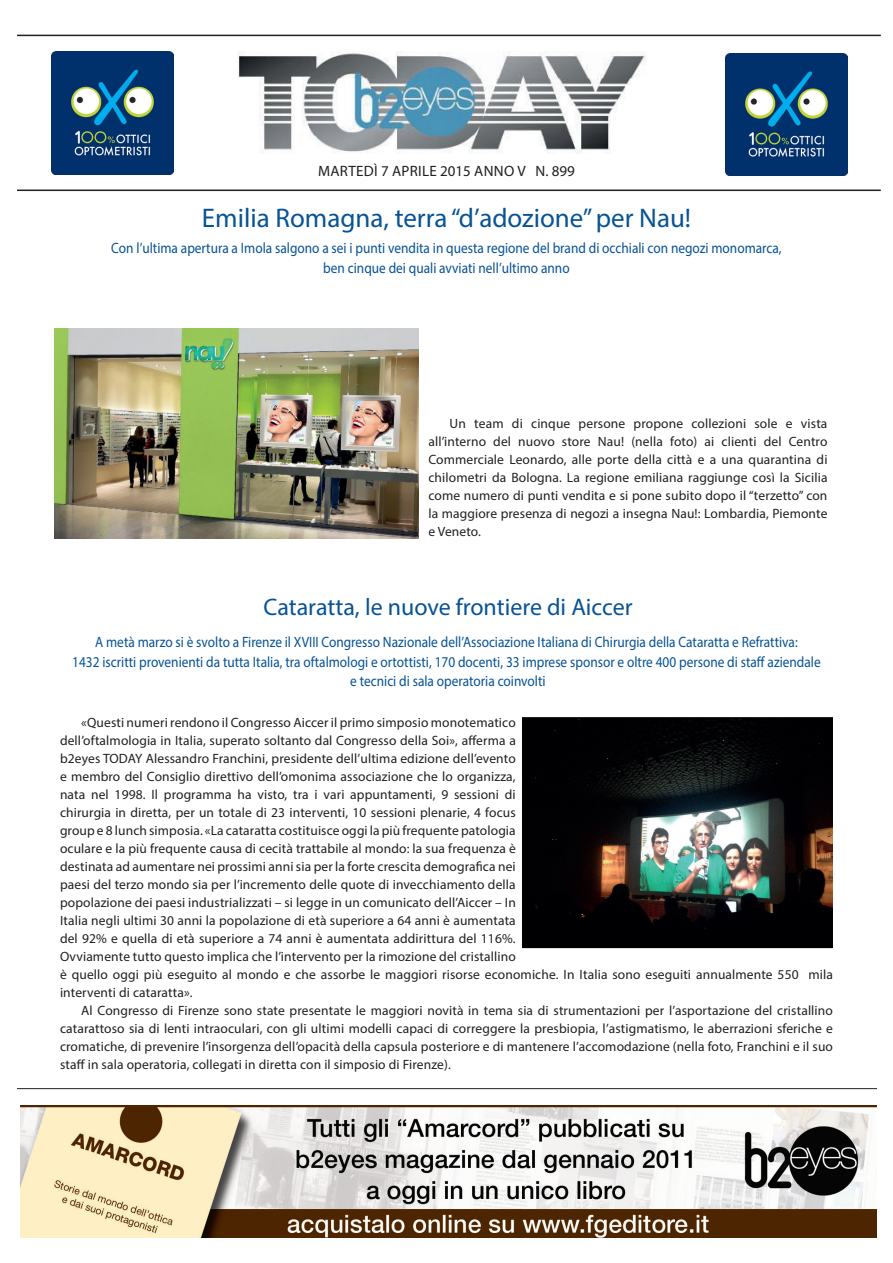
<style>
.page{position:relative;width:893px;height:1263px;background:#fff}
.page>*{position:absolute;margin:0;border:0;box-sizing:border-box;transform-origin:0 0}
.t1{font:27px "Myriad Pro";color:#075394}
.t2{font:24px "Myriad Pro";color:#075394}
.t3{font:15px/19.5px "Myriad Pro";color:#075394;text-align:center;scale:.89 1}
.t4{font:15px "Myriad Pro";letter-spacing:.02em;color:#231f20}
.t5{font:13.5px/18px "Myriad Pro";letter-spacing:.01em;color:#231f20;text-align:justify}
</style>
<div class="page">
<img style="left:237px;top:52px;width:410px;height:101px">
<img style="left:20px;top:1106px;width:857px;height:131px">
<hr style="left:17px;top:1088px;width:860px;height:1px;background:#231f20">
<img style="left:725px;top:54px;width:123px;height:122px">
<img style="left:52px;top:52px;width:122px;height:122px">
<hr style="left:17px;top:190px;width:864px;height:1px;background:#231f20">
<hr style="left:17px;top:35px;width:864px;height:1px;background:#231f20">
<img style="left:54px;top:328px;width:365px;height:210px">
<img style="left:523px;top:718px;width:309px;height:229px">
<div style="left:516px;top:711px;width:323px;height:243px;border:6px solid #fff"></div>
<p class="t4" style="left:318px;top:162px;width:258px">MARTEDÌ 7 APRILE 2015 ANNO V N. 899</p>
<h1 class="t1" style="left:202px;top:202px;width:491px">Emilia Romagna, terra “d’adozione” per Nau!</h1>
<p class="t3" style="left:111px;top:238px;width:755px">Con l’ultima apertura a Imola salgono a sei i punti vendita in questa regione del brand di occhiali con negozi monomarca, ben cinque dei quali avviati nell’ultimo anno</p>
<p class="t5" style="left:428px;top:414px;width:401px;text-indent:21px">Un team di cinque persone propone collezioni sole e vista all’interno del nuovo store Nau! (nella foto) ai clienti del Centro Commerciale Leonardo, alle porte della città e a una quarantina di chilometri da Bologna. La regione emiliana raggiunge così la Sicilia come numero di punti vendita e si pone subito dopo il “terzetto” con la maggiore presenza di negozi a insegna Nau!: Lombardia, Piemonte e Veneto.</p>
<h2 class="t2" style="left:264px;top:592px;width:371px">Cataratta, le nuove frontiere di Aiccer</h2>
<p class="t3" style="left:72px;top:632px;width:842px">A metà marzo si è svolto a Firenze il XVIII Congresso Nazionale dell’Associazione Italiana di Chirurgia della Cataratta e Refrattiva:<br>1432 iscritti provenienti da tutta Italia, tra oftalmologi e ortottisti, 170 docenti, 33 imprese sponsor e oltre 400 persone di staff aziendale e tecnici di sala operatoria coinvolti</p>
<p class="t5" style="left:60px;top:713px;width:774px;text-align:left;text-indent:21px">«Questi numeri rendono il Congresso Aiccer il primo simposio monotematico<br>dell’oftalmologia in Italia, superato soltanto dal Congresso della Soi», afferma a<br>b2eyes TODAY Alessandro Franchini, presidente dell’ultima edizione dell’evento<br>e membro del Consiglio direttivo dell’omonima associazione che lo organizza,<br>nata nel 1998. Il programma ha visto, tra i vari appuntamenti, 9 sessioni di<br>chirurgia in diretta, per un totale di 23 interventi, 10 sessioni plenarie, 4 focus<br>group e 8 lunch simposia. «La cataratta costituisce oggi la più frequente patologia<br>oculare e la più frequente causa di cecità trattabile al mondo: la sua frequenza è<br>destinata ad aumentare nei prossimi anni sia per la forte crescita demografica nei<br>paesi del terzo mondo sia per l’incremento delle quote di invecchiamento della<br>popolazione dei paesi industrializzati – si legge in un comunicato dell’Aiccer – In<br>Italia negli ultimi 30 anni la popolazione di età superiore a 64 anni è aumentata<br>del 92% e quella di età superiore a 74 anni è aumentata addirittura del 116%.<br>Ovviamente tutto questo implica che l’intervento per la rimozione del cristallino<br>è quello oggi più eseguito al mondo e che assorbe le maggiori risorse economiche. In Italia sono eseguiti annualmente 550 mila interventi di cataratta».</p>
<p class="t5" style="left:60px;top:1001px;width:774px;text-indent:21px">Al Congresso di Firenze sono state presentate le maggiori novità in tema sia di strumentazioni per l’asportazione del cristallino catarattoso sia di lenti intraoculari, con gli ultimi modelli capaci di correggere la presbiopia, l’astigmatismo, le aberrazioni sferiche e cromatiche, di prevenire l’insorgenza dell’opacità della capsula posteriore e di mantenere l’accomodazione (nella foto, Franchini e il suo staff in sala operatoria, collegati in diretta con il simposio di Firenze).</p>
</div>
